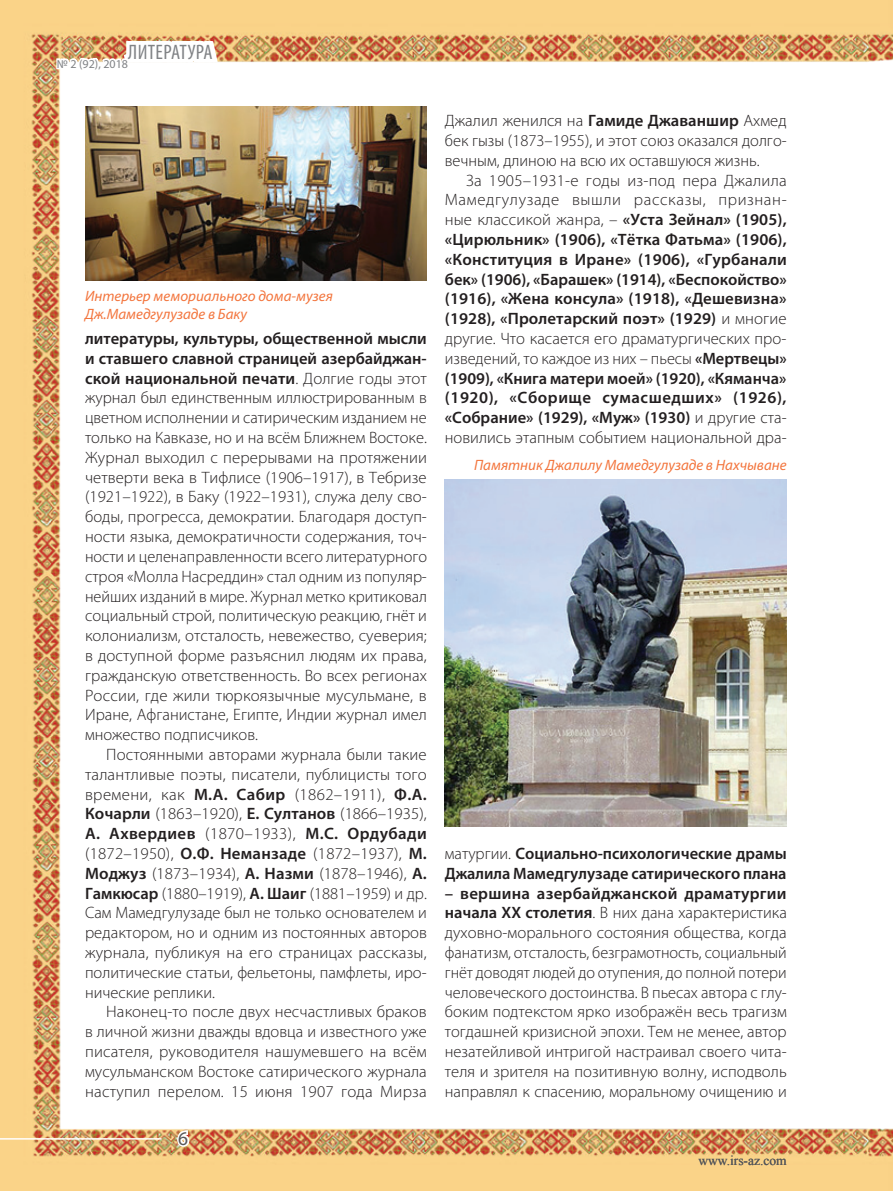
<style>
.page{position:relative;width:893px;height:1191px;background:#fff}
.page>*{position:absolute;margin:0;border:0;box-sizing:border-box;transform-origin:0 0}
.t1{font:condensed 21px "Myriad Pro";letter-spacing:.02em;color:#808285}
.t2{font:19.5px "Myriad Pro";color:#57585a}
.t3{font:300 16.5px/19.8px "Myriad Pro";color:#231f20;text-align:justify}
.t4{font:600 16.5px/19.8px "Myriad Pro";color:#231f20}
.t5{font:300 16.5px "Myriad Pro";letter-spacing:.025em;color:#231f20}
.t6{font:600 16.5px "Myriad Pro";letter-spacing:.025em;color:#231f20}
.t7{font:300 16.5px "Myriad Pro";letter-spacing:.035em;color:#231f20}
.t8{font:600 16.5px "Myriad Pro";letter-spacing:.03em;color:#231f20}
.t9{font:italic 15px/18px "Myriad Pro";color:#f3753d}
.t10{font:13.5px "Times New Roman";color:#57585a}
.t11{font:12px "Myriad Pro";color:#808285}
.s1{font-weight:300}
.s2{font-weight:600}
</style>
<div class="page">
<img style="left:0;top:0;width:893px;height:1191px">
<hr style="left:0;top:1138px;width:162px;height:1px;background:#fff">
<svg style="left:176px;top:1129px;width:15px;height:19px"></svg>
<img style="left:445px;top:479px;width:342px;height:347px">
<img style="left:85px;top:106px;width:342px;height:175px">
<svg style="left:55px;top:0;width:167px;height:110px"></svg>
<p class="t1" style="left:132px;top:39px;width:34px">?????</p>
<p class="t1" style="left:129px;top:39px;width:86px">ЛИТЕРАТУРА</p>
<p class="t11" style="left:57px;top:56px;width:73px">№ 2 (92), 2018</p>
<p class="t9" style="left:85px;top:286px;width:249px">Интерьер мемориального дома-музея<br>Дж.Мамедгулузаде в Баку</p>
<p class="t4" style="left:85px;top:328px;width:343px">литературы, культуры, общественной мысли</p>
<p class="t4" style="left:85px;top:348px;width:343px">и ставшего славной страницей азербайджан-</p>
<p class="t4" style="left:85px;top:368px;width:343px">ской национальной печати<span class="s1">. Долгие годы этот</span></p>
<p class="t3" style="left:85px;top:388px;width:343px">журнал был единственным иллюстрированным в</p>
<p class="t3" style="left:85px;top:408px;width:343px">цветном исполнении и сатирическим изданием не</p>
<p class="t3" style="left:85px;top:428px;width:343px">только на Кавказе, но и на всём Ближнем Востоке.</p>
<p class="t3" style="left:85px;top:448px;width:343px">Журнал выходил с перерывами на протяжении</p>
<p class="t3" style="left:85px;top:467px;width:343px">четверти века в Тифлисе (1906–1917), в Тебризе</p>
<p class="t3" style="left:85px;top:487px;width:343px">(1921–1922), в Баку (1922–1931), служа делу сво-</p>
<p class="t3" style="left:85px;top:507px;width:343px">боды, прогресса, демократии. Благодаря доступ-</p>
<p class="t3" style="left:85px;top:527px;width:343px">ности языка, демократичности содержания, точ-</p>
<p class="t3" style="left:85px;top:547px;width:344px">ности и целенаправленности всего литературного</p>
<p class="t3" style="left:85px;top:566px;width:343px">строя «Молла Насреддин» стал одним из популяр-</p>
<p class="t3" style="left:85px;top:586px;width:343px">нейших изданий в мире. Журнал метко критиковал</p>
<p class="t3" style="left:85px;top:606px;width:343px">социальный строй, политическую реакцию, гнёт и</p>
<p class="t3" style="left:85px;top:626px;width:343px">колониализм, отсталость, невежество, суеверия;</p>
<p class="t3" style="left:85px;top:646px;width:343px">в доступной форме разъяснил людям их права,</p>
<p class="t3" style="left:85px;top:665px;width:343px">гражданскую ответственность. Во всех регионах</p>
<p class="t3" style="left:85px;top:685px;width:343px">России, где жили тюркоязычные мусульмане, в</p>
<p class="t3" style="left:85px;top:705px;width:343px">Иране, Афганистане, Египте, Индии журнал имел</p>
<p class="t3" style="left:85px;top:725px;width:174px">множество подписчиков.</p>
<p class="t3" style="left:106px;top:745px;width:322px">Постоянными авторами журнала были такие</p>
<p class="t3" style="left:85px;top:764px;width:343px">талантливые поэты, писатели, публицисты того</p>
<p class="t5" style="left:85px;top:785px;width:343px">времени, как <span class="s2">М.А. Сабир</span> (1862–1911), <span class="s2">Ф.А.</span></p>
<p class="t3" style="left:85px;top:804px;width:343px"><span class="s2">Кочарли</span> (1863–1920), <span class="s2">Е. Султанов</span> (1866–1935),</p>
<p class="t6" style="left:85px;top:823px;width:343px">А. Ахвердиев <span class="s1">(1870–1933),</span> М.С. Ордубади</p>
<p class="t3" style="left:85px;top:844px;width:343px">(1872–1950), <span class="s2">О.Ф. Неманзаде</span> (1872–1937), <span class="s2">М.</span></p>
<p class="t3" style="left:85px;top:863px;width:343px"><span class="s2">Моджуз</span> (1873–1934), <span class="s2">А. Назми</span> (1878–1946), <span class="s2">А.</span></p>
<p class="t3" style="left:85px;top:883px;width:343px"><span class="s2">Гамкюсар</span> (1880–1919), <span class="s2">А. Шаиг</span> (1881–1959) и др.</p>
<p class="t3" style="left:85px;top:903px;width:343px">Сам Мамедгулузаде был не только основателем и</p>
<p class="t3" style="left:85px;top:923px;width:344px">редактором, но и одним из постоянных авторов</p>
<p class="t3" style="left:85px;top:943px;width:343px">журнала, публикуя на его страницах рассказы,</p>
<p class="t3" style="left:85px;top:962px;width:343px">политические статьи, фельетоны, памфлеты, иро-</p>
<p class="t3" style="left:85px;top:982px;width:131px">нические реплики.</p>
<p class="t3" style="left:106px;top:1002px;width:322px">Наконец-то после двух несчастливых браков</p>
<p class="t3" style="left:85px;top:1022px;width:343px">в личной жизни дважды вдовца и известного уже</p>
<p class="t3" style="left:85px;top:1042px;width:343px">писателя, руководителя нашумевшего на всём</p>
<p class="t3" style="left:85px;top:1061px;width:343px">мусульманском Востоке сатирического журнала</p>
<p class="t3" style="left:85px;top:1081px;width:343px">наступил перелом. 15 июня 1907 года Мирза</p>
<p class="t2" style="left:178px;top:1126px;width:12px">6</p>
<p class="t3" style="left:445px;top:111px;width:343px">Джалил женился на <span class="s2">Гамиде Джаваншир</span> Ахмед</p>
<p class="t3" style="left:445px;top:131px;width:343px">бек гызы (1873–1955), и этот союз оказался долго-</p>
<p class="t3" style="left:445px;top:151px;width:316px">вечным, длиною на всю их оставшуюся жизнь.</p>
<p class="t3" style="left:466px;top:170px;width:322px">За 1905–1931-е годы из-под пера Джалила</p>
<p class="t7" style="left:445px;top:191px;width:343px">Мамедгулузаде вышли рассказы, признан-</p>
<p class="t3" style="left:445px;top:210px;width:343px">ные классикой жанра, – <span class="s2">«Уста Зейнал» (1905),</span></p>
<p class="t4" style="left:445px;top:229px;width:343px">«Цирюльник» (1906), «Тётка Фатьма» (1906),</p>
<p class="t4" style="left:445px;top:249px;width:343px">«Конституция в Иране» (1906), «Гурбанали</p>
<p class="t4" style="left:445px;top:269px;width:343px">бек» (1906), «Барашек» (1914), «Беспокойство»</p>
<p class="t4" style="left:445px;top:288px;width:343px">(1916), «Жена консула» (1918), «Дешевизна»</p>
<p class="t4" style="left:445px;top:308px;width:343px">(1928), «Пролетарский поэт» (1929) <span class="s1">и многие</span></p>
<p class="t3" style="left:445px;top:329px;width:343px">другие. Что касается его драматургических про-</p>
<p class="t3" style="left:445px;top:349px;width:343px">изведений, то каждое из них – пьесы <span class="s2">«Мертвецы»</span></p>
<p class="t4" style="left:445px;top:368px;width:343px">(1909), «Книга матери моей» (1920), «Кяманча»</p>
<p class="t8" style="left:445px;top:387px;width:343px">(1920), «Сборище сумасшедших» (1926),</p>
<p class="t4" style="left:445px;top:407px;width:343px">«Собрание» (1929), «Муж» (1930) <span class="s1">и другие ста-</span></p>
<p class="t3" style="left:445px;top:428px;width:343px">новились этапным событием национальной дра-</p>
<p class="t9" style="left:474px;top:455px;width:314px">Памятник Джалилу Мамедгулузаде в Нахчыване</p>
<p class="t4" style="left:445px;top:843px;width:343px"><span class="s1">матургии.</span> Социально-психологические драмы<br>Джалила Мамедгулузаде сатирического плана</p>
<p class="t3" style="left:445px;top:883px;width:344px"><span class="s2">– вершина азербайджанской драматургии начала XX столетия</span>. В них дана характеристика духовно-морального состояния общества, когда фанатизм, отсталость, безграмотность, социальный гнёт доводят людей до отупения, до полной потери человеческого достоинства. В пьесах автора с глу&shy;боким подтекстом ярко изображён весь трагизм тогдашней кризисной эпохи. Тем не менее, автор незатейливой интригой настраивал своего чита&shy;теля и зрителя на позитивную волну, исподволь направлял к спасению, моральному очищению и</p>
<p class="t10" style="left:698px;top:1151px;width:90px">www.irs-az.com</p>
</div>
